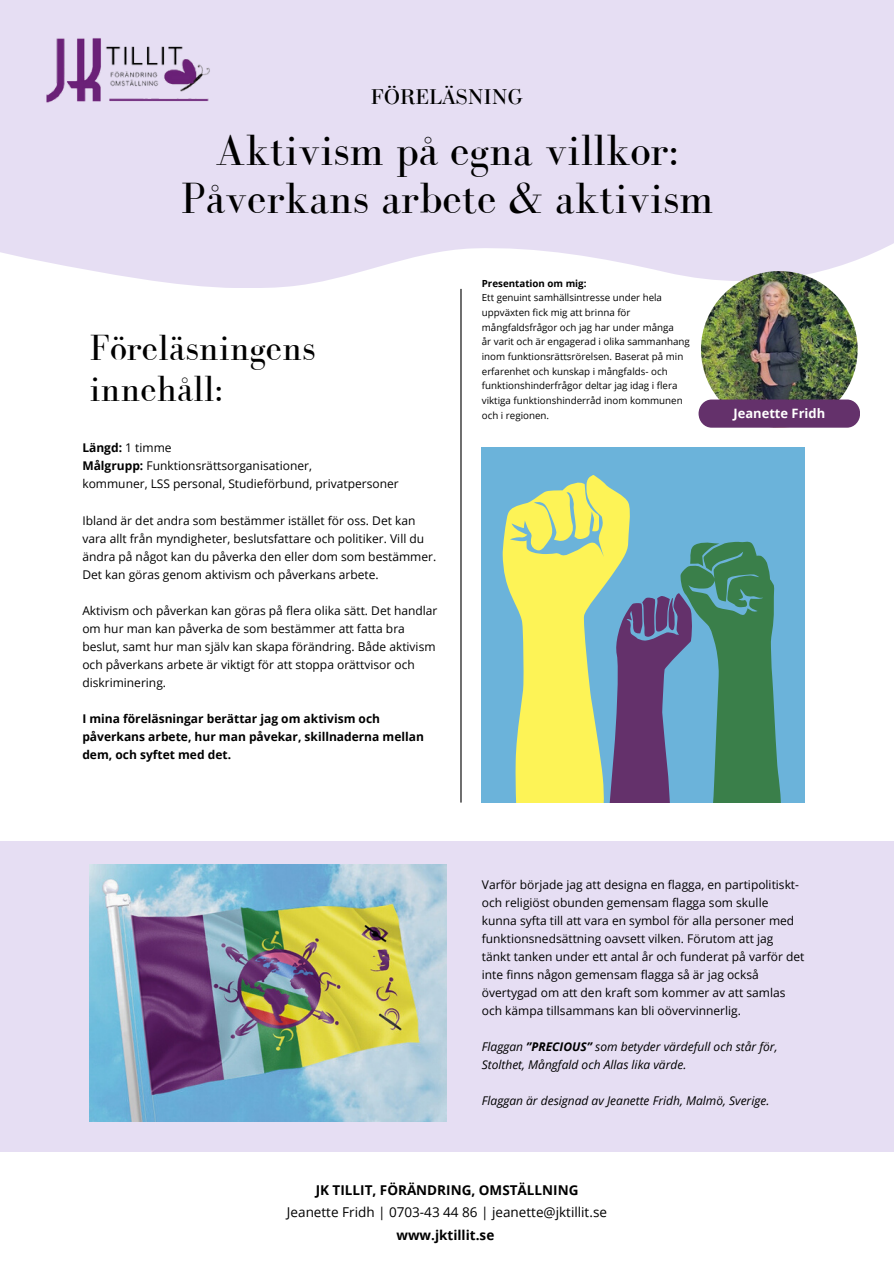
<style>
.page{position:relative;width:894px;height:1264px;background:#fff}
.page>*{position:absolute;margin:0;border:0;box-sizing:border-box;transform-origin:0 0}
.t1{font:45px "Bodoni FLF";color:#000}
.t2{font:37.5px "Bodoni FLF";color:#000}
.t3{font:22.5px "Bodoni";color:#000}
.t4{font:700 13.5px "Open Sans";color:#000}
.t5{font:13.5px "Open Sans";color:#000}
.t6{font:700 12.9px "Open Sans";color:#fff}
.t7{font:12px/18px "Open Sans";color:#000}
.t8{font:italic 12px/18px "Open Sans";color:#000}
.t9{font:700 12px/18px "Open Sans";color:#000}
.t10{font:9.75px/14.7px "Open Sans";color:#000}
.t11{font:700 9.75px "Open Sans";color:#000}
.s1{font-weight:400}
.s2{font-weight:700}
</style>
<div class="page">
<svg style="left:0;top:0;width:893px;height:288px;background:#e7e0f3"></svg>
<img style="left:26px;top:15px;width:200px;height:97px">
<img style="left:700px;top:271px;width:157px;height:156px;border-radius:50%">
<div style="left:698px;top:399px;width:161px;height:28px;background:#64316b;border-radius:14px"></div>
<div style="left:0;top:840px;width:893px;height:311px;background:#e6def3"></div>
<img style="left:89px;top:864px;width:357px;height:257px">
<hr style="left:460px;top:289px;width:1px;height:513px;background:#000">
<div style="left:481px;top:447px;width:323px;height:355px;background:#6bb3da"></div>
<svg style="left:502px;top:475px;width:279px;height:327px"></svg>
<p class="t3" style="left:371px;top:83px;width:154px">FÖRELÄSNING</p>
<p class="t1" style="left:215px;top:125px;width:464px">Aktivism på egna villkor:</p>
<p class="t1" style="left:181px;top:174px;width:533px">Påverkans arbete &amp; aktivism</p>
<p class="t2" style="left:89px;top:328px;width:227px">Föreläsningens</p>
<p class="t2" style="left:89px;top:368px;width:135px">innehåll:</p>
<p class="t9" style="left:82px;top:439px;width:91px">Längd: <span class="s1">1 timme</span></p>
<p class="t7" style="left:82px;top:457px;width:231px"><span class="s2">Målgrupp:</span> Funktionsrättsorganisationer,</p>
<p class="t7" style="left:82px;top:475px;width:318px">kommuner, LSS personal, Studieförbund, privatpersoner</p>
<p class="t7" style="left:82px;top:511px;width:355px">Ibland är det andra som bestämmer istället för oss. Det kan vara allt från myndigheter, beslutsfattare och politiker. Vill du ändra på något kan du påverka den eller dom som bestämmer.<br>Det kan göras genom aktivism och påverkans arbete.</p>
<p class="t7" style="left:82px;top:601px;width:356px">Aktivism och påverkan kan göras på flera olika sätt. Det handlar om hur man kan påverka de som bestämmer att fatta bra beslut, samt hur man själv kan skapa förändring. Både aktivism och påverkans arbete är viktigt för att stoppa orättvisor och diskriminering.</p>
<p class="t9" style="left:82px;top:709px;width:343px">I mina föreläsningar berättar jag om aktivism och påverkans arbete, hur man påvekar, skillnaderna mellan dem, och syftet med det.</p>
<p class="t11" style="left:481px;top:276px;width:106px">Presentation om mig:</p>
<p class="t10" style="left:481px;top:290px;width:193px">Ett genuint samhällsintresse under hela uppväxten fick mig att brinna för mångfaldsfrågor och jag har under många</p>
<p class="t10" style="left:481px;top:334px;width:209px">år varit och är engagerad i olika sammanhang inom funktionsrättsrörelsen. Baserat på min erfarenhet och kunskap i mångfalds- och funktionshinderfrågor deltar jag idag i flera viktiga funktionshinderråd inom kommunen och i regionen.</p>
<p class="t6" style="left:733px;top:404px;width:93px">Jeanette Fridh</p>
<p class="t7" style="left:481px;top:875px;width:324px">Varför började jag att designa en flagga, en partipolitiskt&shy;och religiöst obunden gemensam flagga som skulle kunna syfta till att vara en symbol för alla personer med funktionsnedsättning oavsett vilken. Förutom att jag tänkt tanken under ett antal år och funderat på varför det inte finns någon gemensam flagga så är jag också övertygad om att den kraft som kommer av att samlas och kämpa tillsammans kan bli oövervinnerlig.</p>
<p class="t8" style="left:481px;top:1037px;width:297px">Flaggan <span class="s2">”PRECIOUS”</span> som betyder värdefull och står fö r,<br>Stolthet, Mångfald och Allas lika värde.</p>
<p class="t8" style="left:481px;top:1091px;width:289px">Flaggan är designad av Jeanette Fridh, Malmö, Sverige.</p>
<p class="t4" style="left:315px;top:1180px;width:264px">JK TILLIT, FÖRÄNDRING, OMSTÄLLNING</p>
<p class="t5" style="left:287px;top:1202px;width:321px">Jeanette Fridh | 0703-43 44 86 | jeanette@jktillit.se</p>
<p class="t4" style="left:396px;top:1225px;width:99px">www.jktillit.se</p>
</div>
